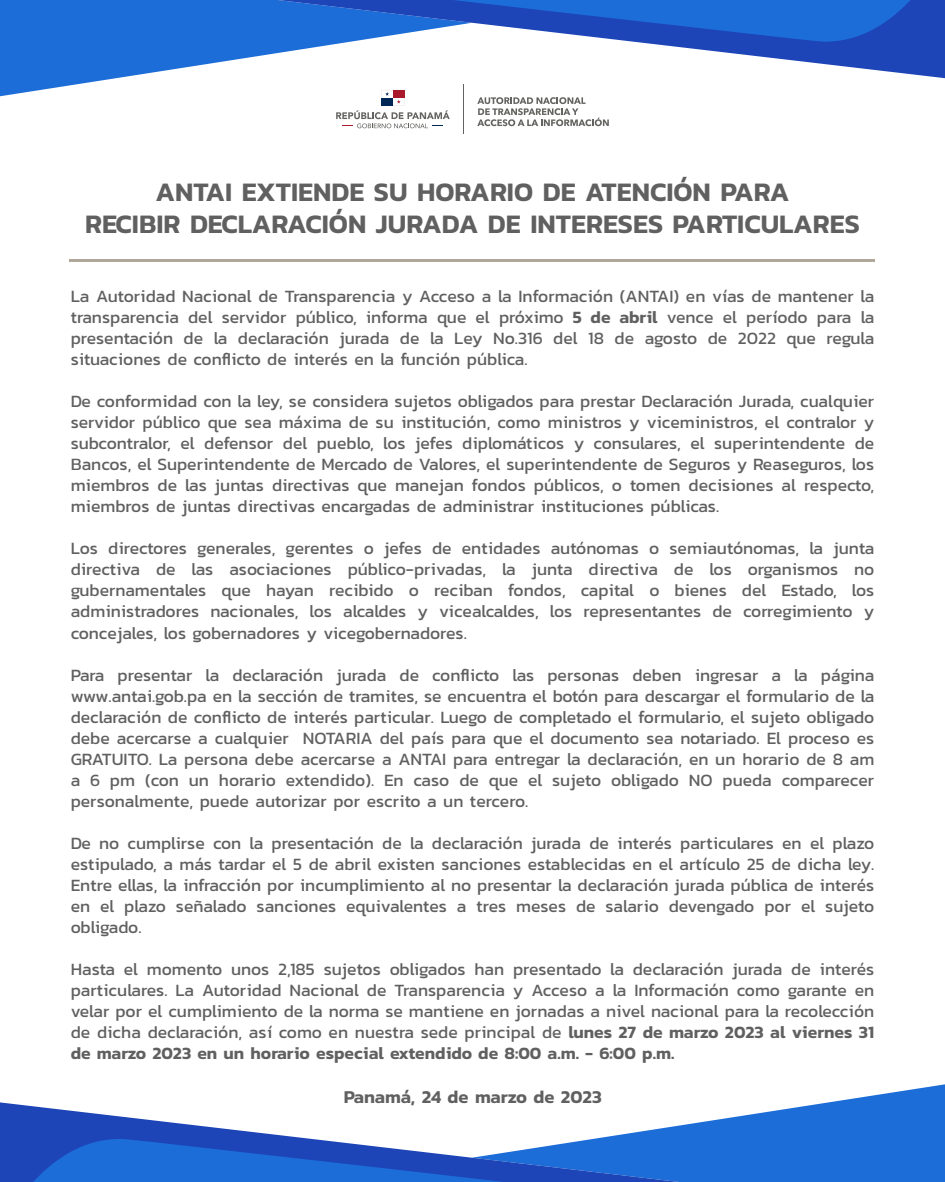
<style>
.page{position:relative;width:945px;height:1182px;background:#fff}
.page>*{position:absolute;margin:0;border:0;box-sizing:border-box;transform-origin:0 0}
.t1{font:600 27.12px/32.6px "Kanit";color:#606060;text-align:center}
.t2{font:600 18.38px "Kanit";color:#606060}
.t3{font:17.5px/21px "Kanit";color:#606060;text-align:justify}
.s1{font-weight:600}
</style>
<div class="page">
<svg style="left:679px;top:1084px;width:266px;height:51px;fill:#1c6dd8"></svg>
<svg style="left:0;top:1102px;width:679px;height:33px"></svg>
<svg style="left:0;top:1135px;width:945px;height:46px;background:#306fd3"></svg>
<svg style="left:0;top:45px;width:278px;height:51px;fill:#1c6dd8"></svg>
<svg style="left:278px;top:45px;width:667px;height:33px"></svg>
<svg style="left:0;top:0;width:945px;height:45px;background:#306fd3"></svg>
<hr style="left:70px;top:259px;width:805px;height:2px;background:#aea79a">
<svg style="left:477px;top:97px;width:132px;height:29px"></svg>
<svg style="left:336px;top:90px;width:114px;height:38px"></svg>
<hr style="left:463px;top:84px;width:1px;height:50px;background:#636360">
<h1 class="t1" style="left:85px;top:174px;width:776px">ANTAI EXTIENDE SU HORARIO DE ATENCIÓN PARA<br>RECIBIR DECLARACIÓN JURADA DE INTERESES PARTICULARES</h1>
<p class="t3" style="left:71px;top:285px;width:805px">La Autoridad Nacional de Transparencia y Acceso a la Información (ANTAI) en vías de mantener la transparencia del servidor público, informa que el próximo <span class="s1">5 de abril</span> vence el período para la presentación de la declaración jurada de la Ley No.316 del 18 de agosto de 2022 que regula situaciones de conflicto de interés en la función pública.</p>
<p class="t3" style="left:71px;top:390px;width:805px">De conformidad con la ley, se considera sujetos obligados para prestar Declaración Jurada, cualquier servidor público que sea máxima de su institución, como ministros y viceministros, el contralor y subcontralor, el defensor del pueblo, los jefes diplomáticos y consulares, el superintendente de Bancos, el Superintendente de Mercado de Valores, el superintendente de Seguros y Reaseguros, los miembros de las juntas directivas que manejan fondos públicos, o tomen decisiones al respecto, miembros de juntas directivas encargadas de administrar instituciones públicas.</p>
<p class="t3" style="left:71px;top:537px;width:805px">Los directores generales, gerentes o jefes de entidades autónomas o semiautónomas, la junta directiva de las asociaciones público-privadas, la junta directiva de los organismos no gubernamentales que hayan recibido o reciban fondos, capital o bienes del Estado, los administradores nacionales, los alcaldes y vicealcaldes, los representantes de corregimiento y concejales, los gobernadores y vicegobernadores.</p>
<p class="t3" style="left:71px;top:663px;width:805px">Para presentar la declaración jurada de conflicto las personas deben ingresar a la página www.antai.gob.pa en la sección de tramites, se encuentra el botón para descargar el formulario de la declaración de conflicto de interés particular. Luego de completado el formulario, el sujeto obligado debe acercarse a cualquier NOTARIA del país para que el documento sea notariado. El proceso es GRATUITO. La persona debe acercarse a ANTAI para entregar la declaración, en un horario de 8 am a 6 pm (con un horario extendido). En caso de que el sujeto obligado NO pueda comparecer personalmente, puede autorizar por escrito a un tercero.</p>
<p class="t3" style="left:71px;top:831px;width:805px">De no cumplirse con la presentación de la declaración jurada de interés particulares en el plazo estipulado, a más tardar el 5 de abril existen sanciones establecidas en el artículo 25 de dicha ley.<br>Entre ellas, la infracción por incumplimiento al no presentar la declaración jurada pública de interés en el plazo señalado sanciones equivalentes a tres meses de salario devengado por el sujeto obligado.</p>
<p class="t3" style="left:71px;top:957px;width:805px">Hasta el momento unos 2,185 sujetos obligados han presentado la declaración jurada de interés particulares. La Autoridad Nacional de Transparencia y Acceso a la Información como garante en velar por el cumplimiento de la norma se mantiene en jornadas a nivel nacional para la recolección de dicha declaración, así como en nuestra sede principal de <span class="s1">lunes 27 de marzo 2023 al viernes 31 de marzo 2023 en un horario especial extendido de 8:00 a.m. - 6:00 p.m.</span></p>
<p class="t2" style="left:344px;top:1083px;width:259px">Panamá, 24 de marzo de 2023</p>
</div>
